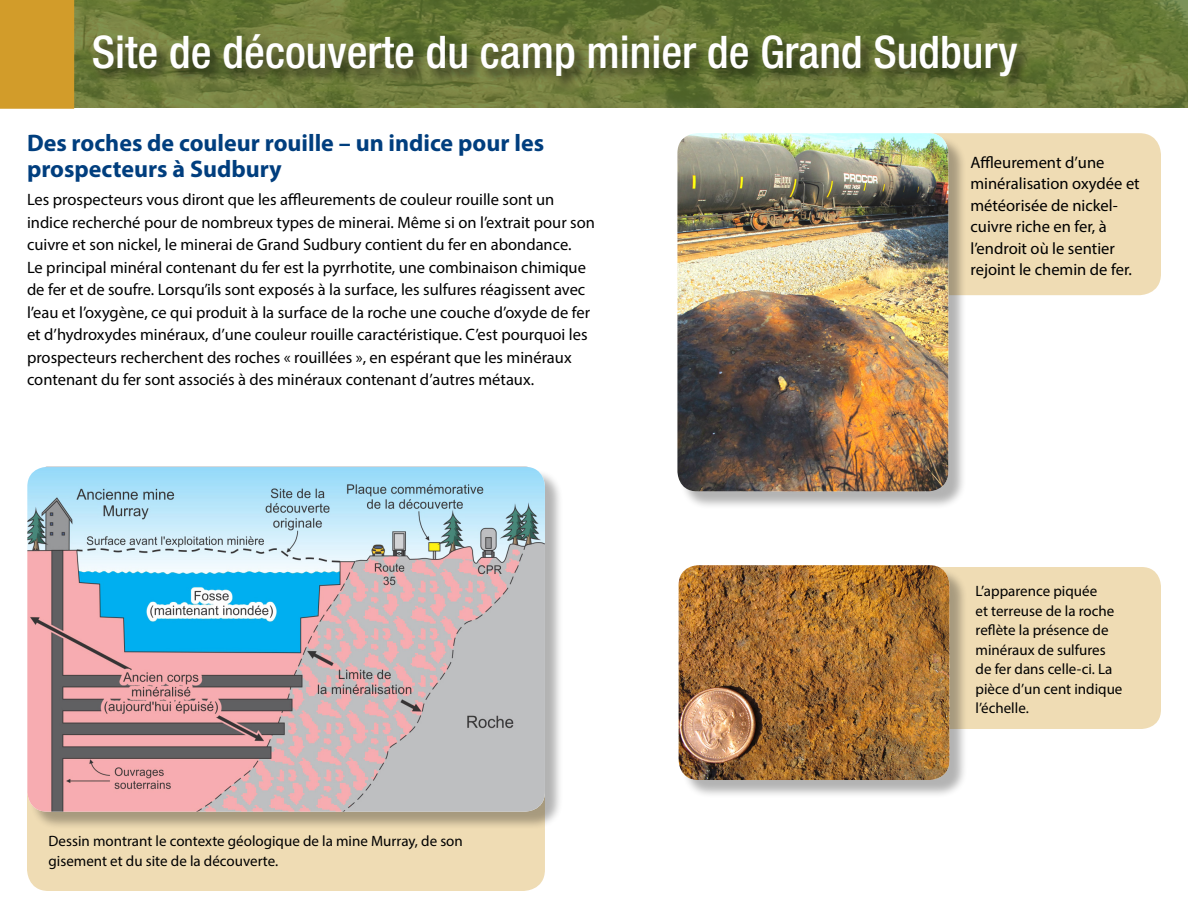
<style>
.page{position:relative;width:1188px;height:918px;background:#fff}
.page>*{position:absolute;margin:0;border:0;box-sizing:border-box;transform-origin:0 0}
.t1{font:500 condensed 45px "Helvetica Neue LT Std";color:#fff}
.t2{font:700 24px/25.5px "Myriad Pro";color:#003e7e}
.t3{font:16.5px/22.5px "Myriad Pro";color:#000}
.t4{font:15px/19.5px "Myriad Pro";color:#000}
</style>
<div class="page">
<img style="left:74px;top:0;width:1114px;height:108px">
<div style="left:92px;top:33px;width:939px;height:59px;background:#000;opacity:.6"></div>
<div style="left:0;top:0;width:74px;height:109px;background:#d29c2a"></div>
<div style="left:27px;top:776px;width:518px;height:115px;background:#efdcb4;border-radius:21px"></div>
<div style="left:835px;top:567px;width:326px;height:162px;background:#efdcb4;border-radius:20px"></div>
<div style="left:29px;top:469px;width:535px;height:362px;background:#000;opacity:.3"></div>
<img style="left:27px;top:467px;width:518px;height:345px">
<div style="left:681px;top:567px;width:287px;height:232px;background:#000;opacity:.3"></div>
<img style="left:679px;top:565px;width:270px;height:215px">
<div style="left:915px;top:133px;width:246px;height:162px;background:#efdcb4;border-radius:21px"></div>
<div style="left:680px;top:135px;width:287px;height:375px;background:#000;opacity:.3"></div>
<img style="left:677px;top:133px;width:271px;height:358px">
<h1 class="t1" style="left:92px;top:25px;width:927px">Site de découverte du camp minier de Grand Sudbury</h1>
<h3 class="t2" style="left:27px;top:130px;width:519px">Des roches de couleur rouille – un indice pour les prospecteurs à Sudbury</h3>
<p class="t3" style="left:27px;top:188px;width:569px">Les prospecteurs vous diront que les affleurements de couleur rouille sont un indice recherché pour de nombreux types de minerai. Même si on l’extrait pour son cuivre et son nickel, le minerai de Grand Sudbury contient du fer en abondance.<br>Le principal minéral contenant du fer est la pyrrhotite, une combinaison chimique de fer et de soufre. Lorsqu’ils sont exposés à la surface, les sulfures réagissent avec l’eau et l’oxygène, ce qui produit à la surface de la roche une couche d’oxyde de fer et d’hydroxydes minéraux, d’une couleur rouille caractéristique. C’est pourquoi les prospecteurs recherchent des roches « rouillées », en espérant que les minéraux contenant du fer sont associés à des minéraux contenant d’autres métaux.</p>
<p class="t4" style="left:49px;top:831px;width:416px">Dessin montrant le contexte géologique de la mine Murray, de son gisement et du site de la découverte.</p>
<p class="t3" style="left:970px;top:151px;width:171px;line-height:21.5px">Affleurement d’une minéralisation oxydée et météorisée de nickel&shy;cuivre riche en fer, à l’endroit où le sentier rejoint le chemin de fer.</p>
<p class="t4" style="left:976px;top:581px;width:148px">L’apparence piquée<br>et terreuse de la roche reflète la présence de minéraux de sulfures de fer dans celle-ci. La pièce d’un cent indique l’échelle.</p>
</div>
